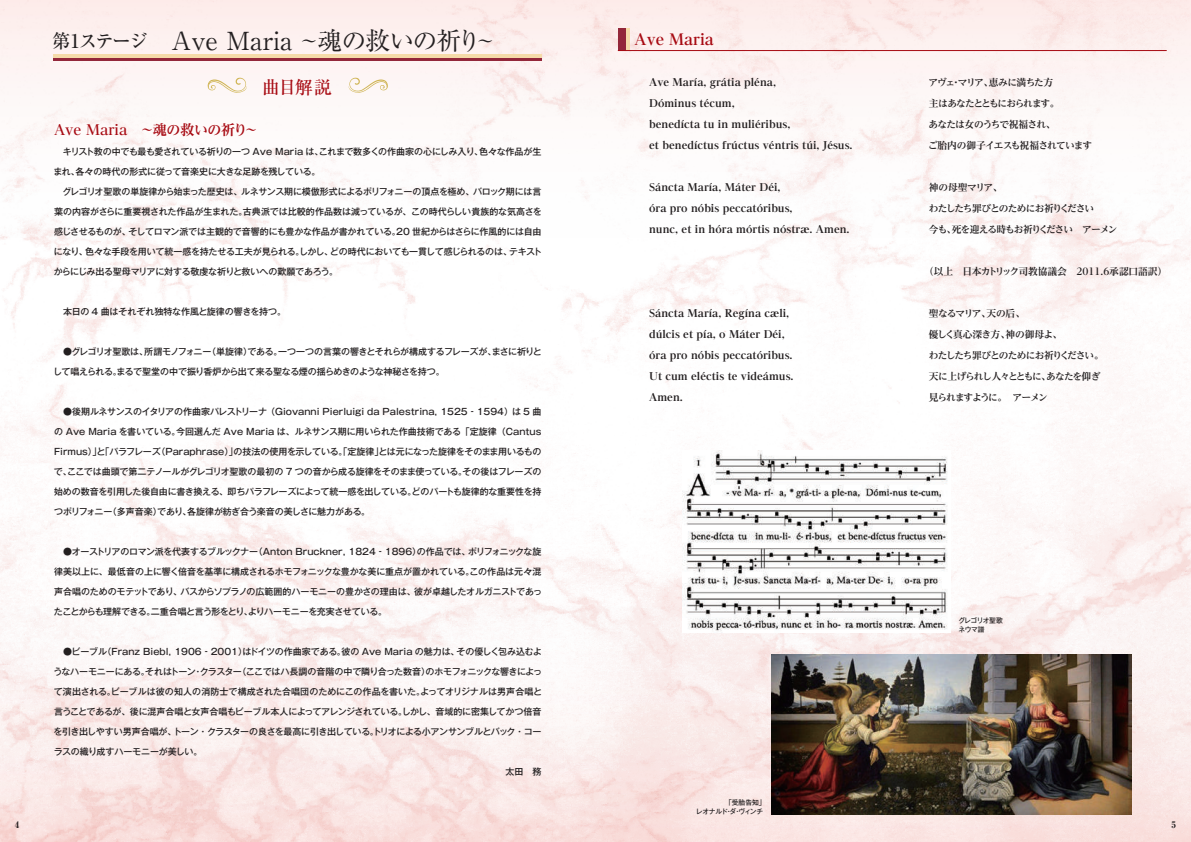
<style>
.page{position:relative;width:1191px;height:842px;background:#fff}
.page>*{position:absolute;margin:0;border:0;box-sizing:border-box;transform-origin:0 0}
.t1{font:24.9px "Ryumin Pr 6 N";letter-spacing:-.02em;color:#231f20}
.t2{font:500 18px "Ryumin Pr 6 N";color:#a70a12}
.t3{font:700 expanded 15px "Reim Pr 6 N";color:#a70a12}
.t4{font:700 14px "Reim Pr 6 N";letter-spacing:-.005em;color:#a70a12}
.t5{font:800 10.2px/21px "Reim Pr 6 N";color:#231f20}
.t6{font:700 9.7px/21px "Reim Pr 6 N";letter-spacing:-.09em;color:#231f20}
.t7{font:700 9.7px "Reim Pr 6 N";letter-spacing:-.005em;color:#231f20}
.t8{font:500 9px "Gothic MB101 Pr 6";letter-spacing:-.015em;color:#231f20}
.t9{font:500 9px "Gothic MB101 Pr 6";letter-spacing:-.035em;color:#231f20}
.t10{font:500 9px "Gothic MB101 Pr 6";letter-spacing:-.045em;color:#231f20}
.t11{font:500 9px "Gothic MB101 Pr 6";letter-spacing:.005em;color:#231f20}
.t12{font:500 9px "Gothic MB101 Pr 6";letter-spacing:-.05em;color:#231f20}
.t13{font:800 9px "Ryumin Pr 6";color:#231f20}
.t14{font:500 6.8px/9.3px "Gothic MB101 Pr 6";letter-spacing:-.045em;color:#231f20}
.t15{font:500 6.8px/9.3px "Gothic MB101 Pr 6";letter-spacing:-.085em;color:#231f20}
.s1{font-weight:500;font-size:19px}
</style>
<div class="page">
<img style="left:0;top:243px;width:1191px;height:356px">
<svg style="left:0;top:599px;width:1191px;height:243px"></svg>
<div style="left:0;top:0;width:1191px;height:243px;background:linear-gradient(to right,#fdf8f7,#fdf5f4)"></div>
<svg style="left:625px;top:28px;width:4px;height:22px"></svg>
<div style="left:618px;top:28px;width:7px;height:23px;background:#93273a"></div>
<hr style="left:618px;top:50px;width:548px;height:1px;background:#a70a12">
<img style="left:682px;top:451px;width:268px;height:182px">
<img style="left:771px;top:654px;width:360px;height:160px">
<div style="left:53px;top:54px;width:488px;height:5px;background:#f5dba9"></div>
<hr style="left:53px;top:58px;width:488px;height:3px;background:#93273a">
<svg style="left:348px;top:78px;width:40px;height:15px"></svg>
<svg style="left:207px;top:78px;width:40px;height:15px"></svg>
<h1 class="t1" style="left:52px;top:21px;width:444px"><span class="s1">第1ステージ</span> Ave Maria ~魂の救いの祈り~</h1>
<h2 class="t2" style="left:262px;top:73px;width:72px">曲目解説</h2>
<h3 class="t4" style="left:54px;top:118px;width:206px">Ave Maria　～魂の救いの祈り～</h3>
<p class="t8" style="left:54px;top:144px;width:489px">　キリスト教の中でも最も愛されている祈りの一つ Ave Maria は、これまで数多くの作曲家の心にしみ入り、色々な作品が生</p>
<p class="t8" style="left:53px;top:164px;width:268px">まれ、各々の時代の形式に従って音楽史に大きな足跡を残している。</p>
<p class="t9" style="left:54px;top:184px;width:489px">　グレゴリオ聖歌の単旋律から始まった歴史は、ルネサンス期に模倣形式によるポリフォニーの頂点を極め、バロック期には言</p>
<p class="t8" style="left:54px;top:204px;width:489px">葉の内容がさらに重要視された作品が生まれた。古典派では比較的作品数は減っているが、この時代らしい貴族的な気高さを</p>
<p class="t8" style="left:54px;top:224px;width:489px">感じさせるものが、そしてロマン派では主観的で音響的にも豊かな作品が書かれている。20 世紀からはさらに作風的には自由</p>
<p class="t8" style="left:54px;top:244px;width:490px">になり、色々な手段を用いて統一感を持たせる工夫が見られる。しかし、どの時代においても一貫して感じられるのは、テキスト</p>
<p class="t8" style="left:54px;top:264px;width:286px">からにじみ出る聖母マリアに対する敬虔な祈りと救いへの歎願であろう。</p>
<p class="t8" style="left:54px;top:304px;width:233px">　本日の 4 曲はそれぞれ独特な作風と旋律の響きを持つ。</p>
<p class="t8" style="left:54px;top:344px;width:489px">　●グレゴリオ聖歌は、所謂モノフォニー（単旋律）である。一つ一つの言葉の響きとそれらが構成するフレーズが、まさに祈りと</p>
<p class="t10" style="left:53px;top:364px;width:393px">して唱えられる。まるで聖堂の中で振り香炉から出て来る聖なる煙の揺らめきのような神秘さを持つ。</p>
<p class="t8" style="left:54px;top:404px;width:489px">　●後期ルネサンスのイタリアの作曲家パレストリーナ（Giovanni Pierluigi da Palestrina, 1525‐1594）は 5 曲</p>
<p class="t8" style="left:54px;top:424px;width:489px">の Ave Maria を書いている。今回選んだ Ave Maria は、ルネサンス期に用いられた作曲技術である「定旋律（Cantus</p>
<p class="t8" style="left:54px;top:444px;width:489px">Firmus）」と「パラフレーズ（Paraphrase）」の技法の使用を示している。「定旋律」とは元になった旋律をそのまま用いるもの</p>
<p class="t8" style="left:54px;top:464px;width:489px">で、ここでは曲頭で第二テノールがグレゴリオ聖歌の最初の 7 つの音から成る旋律をそのまま使っている。その後はフレーズの</p>
<p class="t8" style="left:54px;top:484px;width:489px">始めの数音を引用した後自由に書き換える、即ちパラフレーズによって統一感を出している。どのパートも旋律的な重要性を持</p>
<p class="t8" style="left:54px;top:504px;width:318px">つポリフォニー（多声音楽）であり、各旋律が紡ぎ合う楽音の美しさに魅力がある。</p>
<p class="t8" style="left:54px;top:544px;width:489px">　●オーストリアのロマン派を代表するブルックナー（Anton Bruckner, 1824‐1896）の作品では、ポリフォニックな旋</p>
<p class="t8" style="left:54px;top:564px;width:489px">律美以上に、最低音の上に響く倍音を基準に構成されるホモフォニックな豊かな美に重点が置かれている。この作品は元々混</p>
<p class="t8" style="left:54px;top:584px;width:490px">声合唱のためのモテットであり、バスからソプラノの広範囲的ハーモニーの豊かさの理由は、彼が卓越したオルガニストであっ</p>
<p class="t12" style="left:54px;top:604px;width:335px">たことからも理解できる。二重合唱と言う形をとり、よりハーモニーを充実させている。</p>
<p class="t8" style="left:54px;top:644px;width:489px">　●ビーブル（Franz Biebl, 1906‐2001）はドイツの作曲家である。彼の Ave Maria の魅力は、その優しく包み込むよ</p>
<p class="t9" style="left:53px;top:664px;width:490px">うなハーモニーにある。それはトーン・クラスター（ここではハ長調の音階の中で隣り合った数音）のホモフォニックな響きによっ</p>
<p class="t11" style="left:54px;top:684px;width:489px">て演出される。ビーブルは彼の知人の消防士で構成された合唱団のためにこの作品を書いた。よってオリジナルは男声合唱と</p>
<p class="t8" style="left:54px;top:704px;width:489px">言うことであるが、後に混声合唱と女声合唱もビーブル本人によってアレンジされている。しかし、音域的に密集してかつ倍音</p>
<p class="t10" style="left:54px;top:724px;width:489px">を引き出しやすい男声合唱が、トーン・クラスターの良さを最高に引き出している。トリオによる小アンサンブルとバック・コー</p>
<p class="t8" style="left:54px;top:744px;width:150px">ラスの織り成すハーモニーが美しい。</p>
<p class="t8" style="left:505px;top:764px;width:38px">太田　務</p>
<h3 class="t3" style="left:634px;top:27px;width:81px">Ave Maria</h3>
<p class="t5" style="left:649px;top:71px;width:205px">Ave María, grátia pléna,<br>Dóminus técum,<br>benedícta tu in muliéribus,<br>et benedíctus frúctus véntris túi, Jésus.</p>
<p class="t5" style="left:649px;top:176px;width:202px">Sáncta María, Máter Déi,<br>óra pro nóbis peccatóribus,<br>nunc, et in hóra mórtis nóstræ. Amen.</p>
<p class="t5" style="left:649px;top:302px;width:146px">Sáncta María, Regína cæli, dúlcis et pía, o Máter Déi, óra pro nóbis peccatóribus.<br>Ut cum eléctis te videámus.<br>Amen.</p>
<p class="t6" style="left:928px;top:72px;width:165px">アヴェ・マリア、恵みに満ちた方<br>主はあなたとともにおられます。<br>あなたは女のうちで祝福され、<br>ご胎内の御子イエスも祝福されています</p>
<p class="t6" style="left:928px;top:177px;width:190px">神の母聖マリア、<br>わたしたち罪びとのためにお祈りください<br>今も、死を迎える時もお祈りください　アーメン</p>
<p class="t7" style="left:924px;top:263px;width:244px">（以上　日本カトリック司教協議会　2011.6承認口語訳）</p>
<p class="t6" style="left:928px;top:303px;width:176px">聖なるマリア、天の后、<br>優しく真心深き方、神の御母よ、<br>わたしたち罪びとのためにお祈りください。天に上げられし人々とともに、あなたを仰ぎ見られますように。　アーメン</p>
<p class="t14" style="left:696px;top:797px;width:71px;text-indent:29px">「受胎告知」レオナルド・ダ・ヴィンチ</p>
<p class="t15" style="left:958px;top:615px;width:46px">グレゴリオ聖歌ネウマ譜</p>
<p class="t13" style="left:15px;top:818px;width:6px">4</p>
<p class="t13" style="left:1171px;top:818px;width:6px">5</p>
</div>
